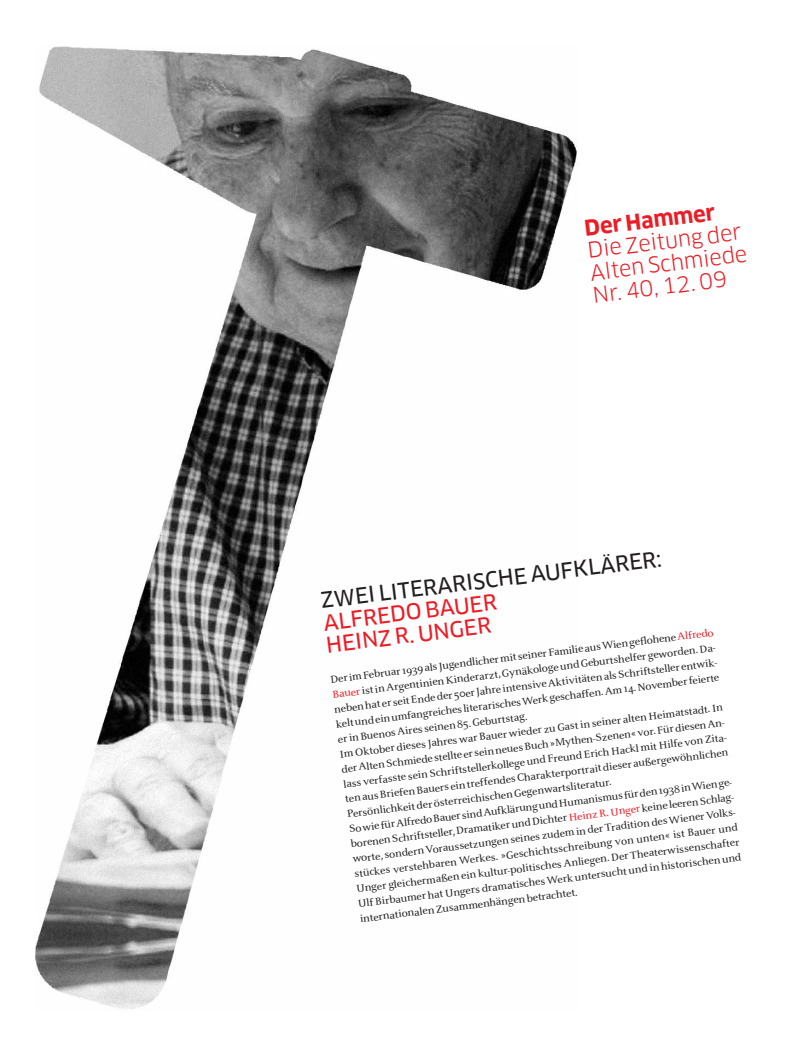
<style>
.page{position:relative;width:798px;height:1063px;background:#fff}
.page>*{position:absolute;margin:0;border:0;box-sizing:border-box;transform-origin:0 0}
.t1{font:21.25px/22.5px "Clan Pro";color:#ed1c24}
.t2{font:21.25px "Clan Pro News";color:#231f20}
.t3{font:21.25px/22.5px "Clan Pro News";color:#ed1c24}
.t4{font:700 21.25px "Clan Pro";color:#ed1c24}
.t5{font:10.62px/15.1px "Celeste Small Text";color:#231f20}
.s1{color:#ed1c24}
</style>
<div class="page">
<img style="left:36px;top:46px;width:541px;height:963px">
<h1 class="t4" style="left:583px;top:219px;width:133px;rotate:-7deg">Der Hammer</h1>
<h1 class="t1" style="left:586px;top:241px;width:159px;rotate:-7deg">Die Zeitung der<br>Alten Schmiede<br>Nr. 40, 1 2. 09</h1>
<h1 class="t2" style="left:319px;top:591px;width:344px;rotate:-7deg">ZWEI LITERARISCHE AUFKLÄRER:</h1>
<h1 class="t3" style="left:322px;top:613px;width:176px;rotate:-7deg">ALFREDO BAUER<br>HEINZ R. UNGER</h1>
<p class="t5" style="left:329px;top:673px;width:390px;rotate:-7deg">Der im Februar 1939 als Jugendlicher mit seiner Familie aus Wien geflohene <span class="s1">Alfredo Bauer</span> ist in Argentinien Kinderarzt, Gynäkologe und Geburtshelfer geworden. Da&shy;neben hat er seit Ende der 50er Jahre intensive Aktivitäten als Schriftsteller entwik&shy;kelt und ein umfangreiches literarisches Werk geschaffen. Am 14. November feierte er in Buenos Aires seinen 85. Geburtstag.<br>Im Oktober dieses Jahres war Bauer wieder zu Gast in seiner alten Heimatstadt. In der Alten Schmiede stellte er sein neues Buch »Mythen-Szenen« vor. Für diesen An&shy;lass verfasste sein Schriftstellerkollege und Freund Erich Hackl mit Hilfe von Zita&shy;ten aus Briefen Bauers ein treffendes Charakterportrait dieser außergewöhnlichen Persönlichkeit der österreichischen Gegenwartsliteratur.<br>So wie für Alfredo Bauer sind Aufklärung und Humanismus für den 1938 in Wien ge&shy;borenen Schriftsteller, Dramatiker und Dichter <span class="s1">Heinz R. Unger</span>keine leeren Schlag - worte, sondern Voraussetzungen seines zudem in der Tradition des Wiener Volks&shy;stückes verstehbaren Werkes. »Geschichtsschreibung von unten« ist Bauer und Unger gleichermaßen ein kultur-politisches Anliegen. Der Theaterwissenschafter Ulf Birbaumer hat Ungers dramatisches Werk untersucht und in historischen und internationalen Zusammenhängen betrachtet.</p>
</div>
